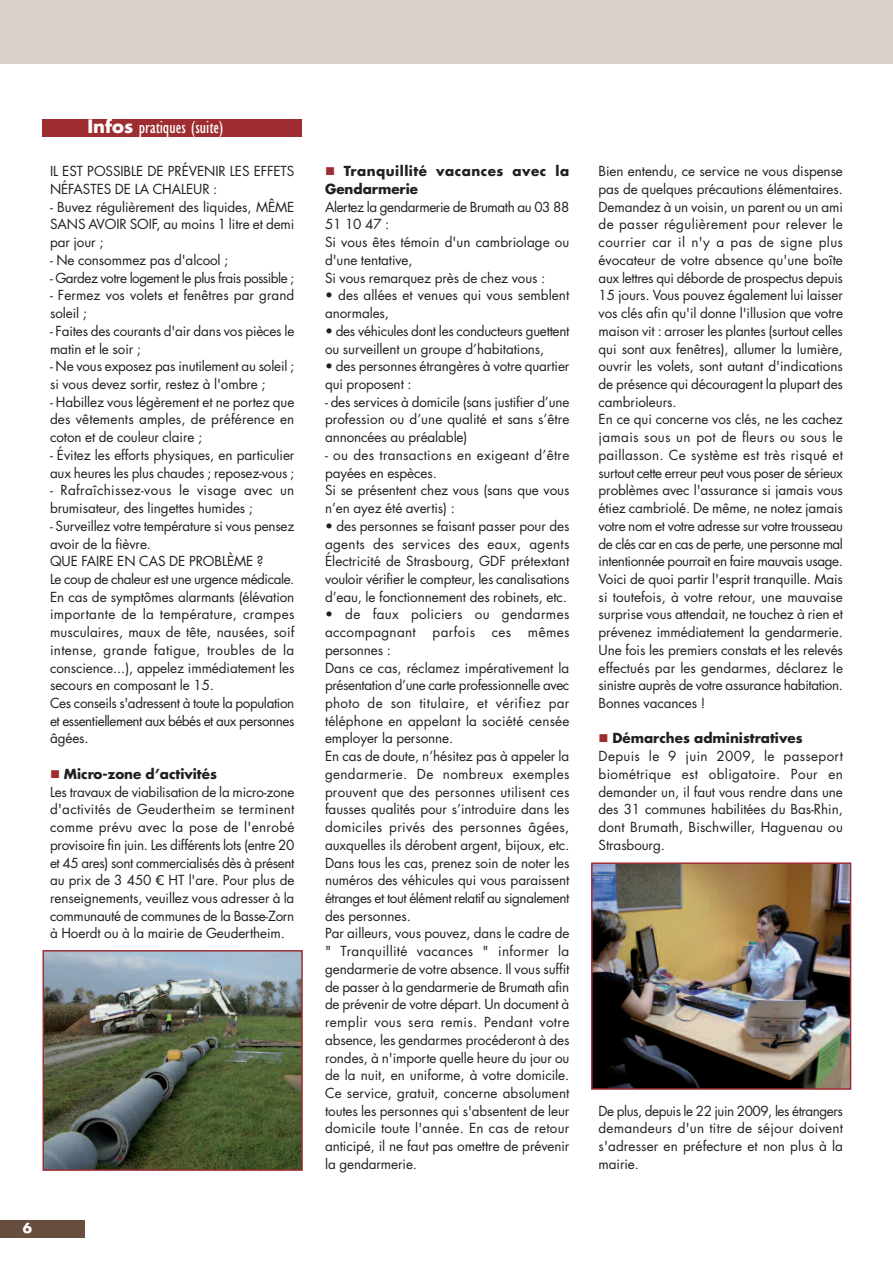
<style>
.page{position:relative;width:893px;height:1263px;background:#fff}
.page>*{position:absolute;margin:0;border:0;box-sizing:border-box;transform-origin:0 0}
.t1{font:condensed 18px "Gill Sans";color:#fff}
.t2{font:13.5px/17.7px "Futura";letter-spacing:-.005em;color:#231f20}
.t3{font:700 13.5px "Futura";color:#231f20}
.t4{font:13.5px "Futura";letter-spacing:-.035em;color:#231f20}
.t5{font:700 13.5px/17.7px "Futura";letter-spacing:.035em;color:#231f20}
.t6{font:700 13.5px "Futura";color:#fff}
.s1{font-family:"Futura";font-weight:700;font-stretch:normal}
.s2{font-family:"Verdana"}
</style>
<div class="page">
<div style="left:0;top:1220px;width:85px;height:17px;background:#674e3f"></div>
<div style="left:43px;top:119px;width:259px;height:18px;background:#9e2d32"></div>
<div style="left:0;top:0;width:893px;height:64px;background:#dcd2cd"></div>
<img style="left:46px;top:953px;width:254px;height:215px">
<div style="left:43px;top:950px;width:260px;height:221px;border:2px solid #9e2d32"></div>
<img style="left:594px;top:865px;width:254px;height:222px">
<div style="left:591px;top:862px;width:260px;height:228px;border:2px solid #9e2d32"></div>
<h1 class="t1" style="left:87px;top:121px;width:137px"><span class="s1">Infos</span> pratiques (suite)</h1>
<p class="t2" style="left:50px;top:164px;width:246px">IL EST POSSIBLE DE PRÉVENIR LES EFFETS<br>NÉFASTES DE LA CHALEUR :</p>
<p class="t2" style="left:50px;top:199px;width:246px;text-align:justify">- Buvez régulièrement des liquides, MÊME SANS AVOIR SOIF, au moins 1 litre et demi par jour ;</p>
<p class="t2" style="left:50px;top:252px;width:180px">- Ne consommez pas d'alcool ;</p>
<p class="t4" style="left:50px;top:271px;width:246px">- Gardez votre logement le plus frais possible ;</p>
<p class="t2" style="left:50px;top:288px;width:246px">- Fermez vos volets et fenêtres par grand soleil ;</p>
<p class="t2" style="left:50px;top:323px;width:246px">- Faites des courants d'air dans vos pièces le matin et le soir ;</p>
<p class="t2" style="left:50px;top:359px;width:246px">- Ne vous exposez pas inutilement au soleil ; si vous devez sortir, restez à l'ombre ;</p>
<p class="t2" style="left:50px;top:394px;width:246px;text-align:justify">- Habillez vous légèrement et ne portez que des vêtements amples, de préférence en coton et de couleur claire ;</p>
<p class="t2" style="left:50px;top:447px;width:246px">- Évitez les efforts physiques, en particulier aux heures les plus chaudes ; reposez-vous ;</p>
<p class="t2" style="left:50px;top:483px;width:246px">- Rafraîchissez-vous le visage avec un brumisateur, des lingettes humides ;</p>
<p class="t2" style="left:50px;top:518px;width:246px">- Surveillez votre température si vous pensez avoir de la fièvre.<br>QUE FAIRE EN CAS DE PROBLÈME ?<br>Le coup de chaleur est une urgence médicale.<br>En cas de symptômes alarmants (élévation importante de la température, crampes musculaires, maux de tête, nausées, soif intense, grande fatigue, troubles de la conscience...), appelez immédiatement les secours en composant le 15.<br>Ces conseils s'adressent à toute la population et essentiellement aux bébés et aux personnes âgées.</p>
<p class="t3" style="left:64px;top:768px;width:155px">Micro-zone d’activités</p>
<p class="t2" style="left:50px;top:784px;width:246px;text-align:justify">Les travaux de viabilisation de la micro-zone d'activités de Geudertheim se terminent comme prévu avec la pose de l'enrobé provisoire fin juin. Les différents lots (entre 20 et 45 ares) sont commercialisés dès à présent au prix de 3 450 <span class="s2">€</span> HT l'are. Pour plus de renseignements, veuillez vous adresser à la communauté de communes de la Basse-Zorn à Hoerdt ou à la mairie de Geudertheim.</p>
<p class="t6" style="left:23px;top:1221px;width:11px">6</p>
<p class="t5" style="left:325px;top:164px;width:246px;text-indent:19px">Tranquillité vacances avec la<br>Gendarmerie</p>
<p class="t2" style="left:325px;top:199px;width:246px">Alertez la gendarmerie de Brumath au 03 88<br>51 10 47 :<br>Si vous êtes témoin d'un cambriolage ou d'une tentative,<br>Si vous remarquez près de chez vous :</p>
<p class="t2" style="left:325px;top:288px;width:246px">• des allées et venues qui vous semblent anormales,</p>
<p class="t2" style="left:325px;top:323px;width:246px">• des véhicules dont les conducteurs guettent ou surveillent un groupe d’habitations,</p>
<p class="t2" style="left:325px;top:359px;width:246px">• des personnes étrangères à votre quartier qui proposent :</p>
<p class="t2" style="left:325px;top:394px;width:246px;text-align:justify">- des services à domicile (sans justifier d’une profession ou d’une qualité et sans s’être annoncées au préalable)</p>
<p class="t2" style="left:325px;top:447px;width:246px">- ou des transactions en exigeant d’être payées en espèces.<br>Si se présentent chez vous (sans que vous n’en ayez été avertis) :</p>
<p class="t2" style="left:325px;top:518px;width:246px;text-align:justify">• des personnes se faisant passer pour des agents des services des eaux, agents Électricité de Strasbourg, GDF prétextant vouloir vérifier le compteur, les canalisations d’eau, le fonctionnement des robinets, etc.</p>
<p class="t2" style="left:325px;top:607px;width:246px">• de faux policiers ou gendarmes accompagnant parfois ces mêmes personnes :<br>Dans ce cas, réclamez impérativement la présentation d’une carte professionnelle avec photo de son titulaire, et vérifiez par téléphone en appelant la société censée employer la personne.<br>En cas de doute, n’hésitez pas à appeler la gendarmerie. De nombreux exemples prouvent que des personnes utilisent ces fausses qualités pour s’introduire dans les domiciles privés des personnes âgées, auxquelles ils dérobent argent, bijoux, etc.<br>Dans tous les cas, prenez soin de noter les numéros des véhicules qui vous paraissent étranges et tout élément relatif au signalement des personnes.<br>Par ailleurs, vous pouvez, dans le cadre de " Tranquillité vacances " informer la gendarmerie de votre absence. Il vous suffit de passer à la gendarmerie de Brumath afin de prévenir de votre départ. Un document à remplir vous sera remis. Pendant votre absence, les gendarmes procéderont à des rondes, à n'importe quelle heure du jour ou de la nuit, en uniforme, à votre domicile.<br>Ce service, gratuit, concerne absolument toutes les personnes qui s'absentent de leur domicile toute l'année. En cas de retour anticipé, il ne faut pas omettre de prévenir la gendarmerie.</p>
<p class="t2" style="left:599px;top:164px;width:246px">Bien entendu, ce service ne vous dispense pas de quelques précautions élémentaires.<br>Demandez à un voisin, un parent ou un ami de passer régulièrement pour relever le courrier car il n'y a pas de signe plus évocateur de votre absence qu'une boîte aux lettres qui déborde de prospectus depuis 15 jours. Vous pouvez également lui laisser vos clés afin qu'il donne l'illusion que votre maison vit : arroser les plantes (surtout celles qui sont aux fenêtres), allumer la lumière, ouvrir les volets, sont autant d'indications de présence qui découragent la plupart des cambrioleurs.<br>En ce qui concerne vos clés, ne les cachez jamais sous un pot de fleurs ou sous le paillasson. Ce système est très risqué et surtout cette erreur peut vous poser de sérieux problèmes avec l'assurance si jamais vous étiez cambriolé. De même, ne notez jamais votre nom et votre adresse sur votre trousseau de clés car en cas de perte, une personne mal intentionnée pourrait en faire mauvais usage.<br>Voici de quoi partir l'esprit tranquille. Mais si toutefois, à votre retour, une mauvaise surprise vous attendait, ne touchez à rien et prévenez immédiatement la gendarmerie.<br>Une fois les premiers constats et les relevés effectués par les gendarmes, déclarez le sinistre auprès de votre assurance habitation.<br>Bonnes vacances !</p>
<p class="t3" style="left:612px;top:732px;width:192px">Démarches administratives</p>
<p class="t2" style="left:599px;top:748px;width:246px;text-align:justify">Depuis le 9 juin 2009, le passeport biométrique est obligatoire. Pour en demander un, il faut vous rendre dans une des 31 communes habilitées du Bas-Rhin, dont Brumath, Bischwiller, Haguenau ou Strasbourg.</p>
<p class="t2" style="left:599px;top:1103px;width:246px;text-align:justify">De plus, depuis le 22 juin 2009, les étrangers demandeurs d'un titre de séjour doivent s'adresser en préfecture et non plus à la mairie.</p>
</div>
